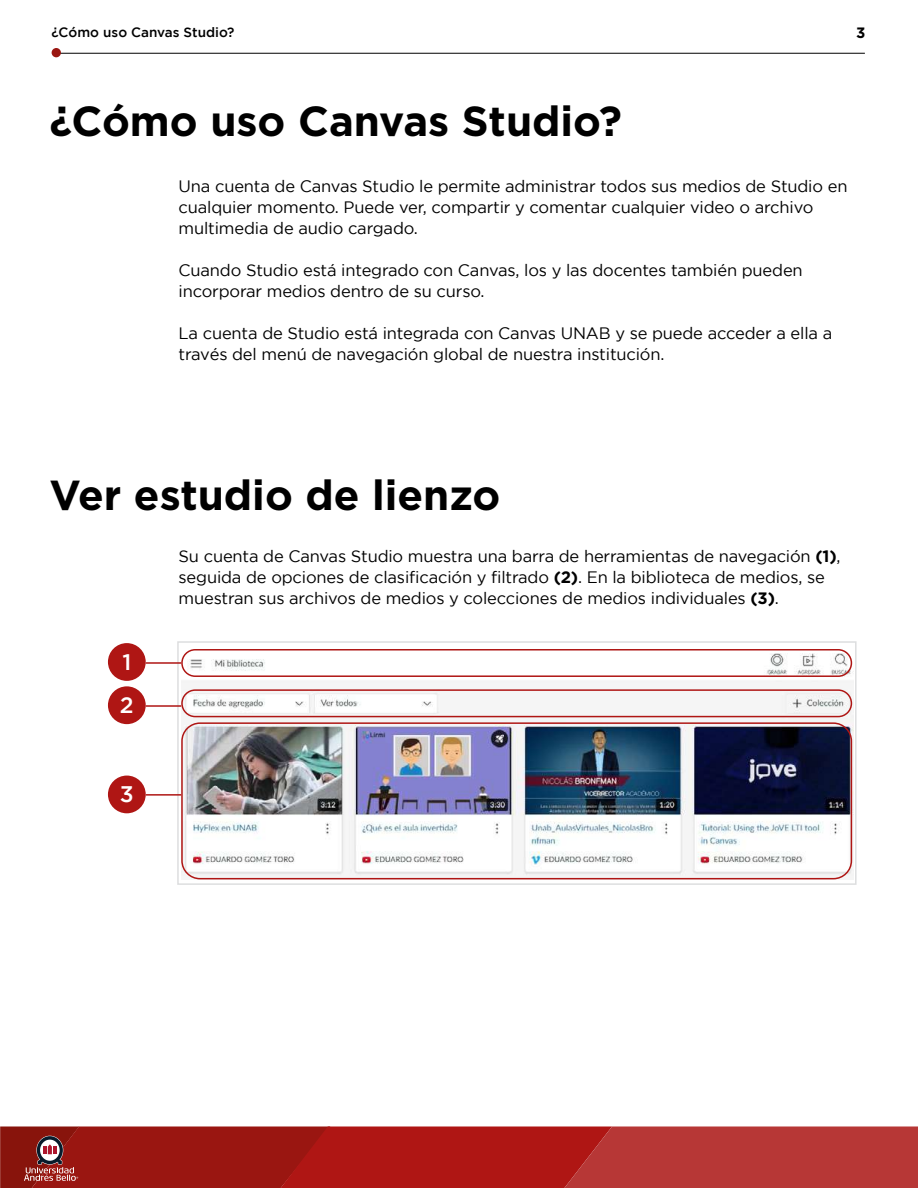
<style>
.page{position:relative;width:918px;height:1188px;background:#fff}
.page>*{position:absolute;margin:0;border:0;box-sizing:border-box;transform-origin:0 0}
.t1{font:700 42px "Gotham";color:#000}
.t2{font:500 22.5px/43.2px "Gotham";color:#fff}
.t3{font:16.5px/21px "Gotham";letter-spacing:-.01em;color:#000}
.t4{font:700 15px "Gotham";color:#000}
.t5{font:500 13.5px "Gotham";color:#000}
.s1{font-weight:700}
</style>
<div class="page">
<div style="left:177px;top:641px;width:680px;height:244px;border:2px solid #dddedf"></div>
<img style="left:181px;top:649px;width:672px;height:230px">
<hr style="left:52px;top:53px;width:813px;height:1px;background:#000">
<div style="left:52px;top:48px;width:9px;height:9px;background:#9a1611;border-radius:50%"></div>
<svg style="left:0;top:1126px;width:918px;height:62px;background:#aa2522"></svg>
<div style="left:181px;top:649px;width:671px;height:28px;border:2px solid #af1614;border-radius:13px"></div>
<div style="left:181px;top:689px;width:671px;height:28px;border:2px solid #af1614;border-radius:13px"></div>
<div style="left:181px;top:722px;width:671px;height:157px;border:2px solid #af1614;border-radius:18px"></div>
<div style="left:108px;top:643px;width:38px;height:38px;background:#af1614;border-radius:50%"></div>
<div style="left:108px;top:686px;width:38px;height:38px;background:#af1614;border-radius:50%"></div>
<div style="left:108px;top:776px;width:38px;height:37px;background:#af1614;border-radius:50%"></div>
<hr style="left:146px;top:662px;width:35px;height:2px;background:#af1614">
<hr style="left:146px;top:705px;width:35px;height:2px;background:#af1614">
<hr style="left:146px;top:794px;width:35px;height:2px;background:#af1614">
<p class="t5" style="left:52px;top:24px;width:184px">¿Cómo uso Canvas Studio?</p>
<p class="t4" style="left:856px;top:23px;width:11px">3</p>
<h1 class="t1" style="left:50px;top:93px;width:574px">¿Cómo uso Canvas Studio?</h1>
<p class="t3" style="left:179px;top:175px;width:670px">Una cuenta de Canvas Studio le permite administrar todos sus medios de Studio en cualquier momento. Puede ver, compartir y comentar cualquier video o archivo multimedia de audio cargado.</p>
<p class="t3" style="left:179px;top:259px;width:626px">Cuando Studio está integrado con Canvas, los y las docentes también pueden incorporar medios dentro de su curso.</p>
<p class="t3" style="left:179px;top:322px;width:655px">La cuenta de Studio está integrada con Canvas UNAB y se puede acceder a ella a través del menú de navegación global de nuestra institución.</p>
<h1 class="t1" style="left:50px;top:468px;width:452px">Ver estudio de lienzo</h1>
<h2 class="t2" style="left:120px;top:640px;width:15px">1<br>2</h2>
<h2 class="t2" style="left:120px;top:772px;width:15px">3</h2>
<p class="t3" style="left:179px;top:546px;width:664px">Su cuenta de Canvas Studio muestra una barra de herramientas de navegación <span class="s1">(1)</span>, seguida de opciones de clasificación y filtrado <span class="s1">(2)</span>. En la biblioteca de medios, se muestran sus archivos de medios y colecciones de medios individuales <span class="s1">(3)</span>.</p>
</div>
